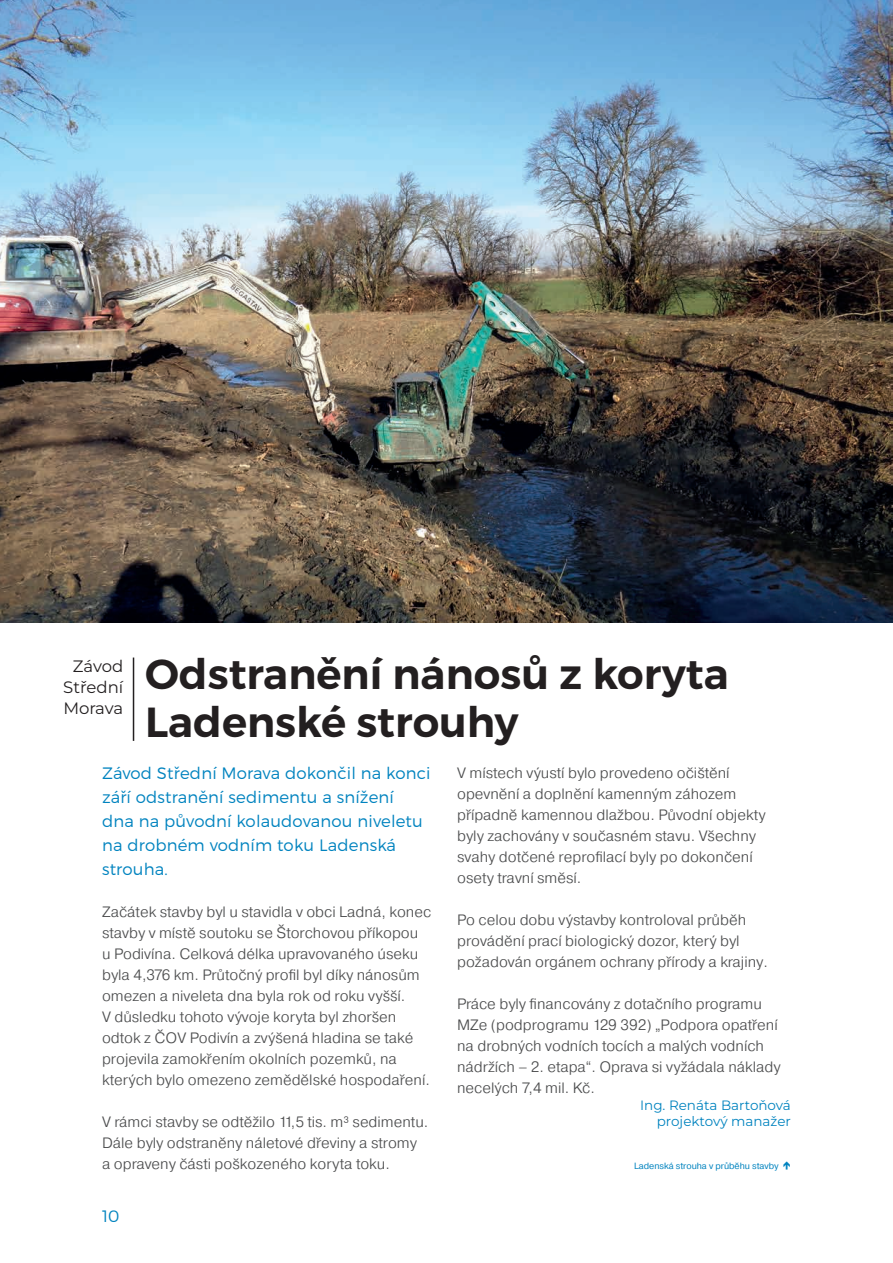
<style>
.page{position:relative;width:893px;height:1263px;background:#fff}
.page>*{position:absolute;margin:0;border:0;box-sizing:border-box;transform-origin:0 0}
.t1{font:600 42px/48px "Montserrat";color:#231f20}
.t2{font:300 16.5px/24px "Montserrat";letter-spacing:.01em;color:#0083bf}
.t3{font:16.5px/21px "Montserrat";color:#231f20;text-align:center}
.t4{font:300 15px/21px "Pragmatica";color:#4b4c4d}
.t5{font:13.5px/16.5px "Montserrat";color:#0083bf;text-align:right}
.t6{font:9px "Pragmatica";color:#0083bf}
</style>
<div class="page">
<img style="left:0;top:0;width:893px;height:623px">
<hr style="left:133px;top:657px;width:1px;height:84px;background:#231f20">
<p class="t3" style="left:63px;top:656px;width:61px">Závod<br>Střední<br>Morava</p>
<h1 class="t1" style="left:145px;top:651px;width:585px">Odstranění nánosů z koryta<br>Ladenské strouhy</h1>
<p class="t2" style="left:102px;top:761px;width:330px">Závod Střední Morava dokončil na konci září odstranění sedimentu a snížení<br>dna na původní kolaudovanou niveletu na drobném vodním toku Ladenská strouha.</p>
<p class="t4" style="left:102px;top:901px;width:331px">Začátek stavby byl u stavidla v obci Ladná, konec stavby v místě soutoku se Štorchovou příkopou<br>u Podivína. Celková délka upravovaného úseku byla 4,376 km. Průtočný profil byl díky nánosům omezen a niveleta dna byla rok od roku vyšší.<br>V důsledku tohoto vývoje koryta byl zhoršen odtok z ČOV Podivín a zvýšená hladina se také projevila zamokřením okolních pozemků, na kterých bylo omezeno zemědělské hospodaření.</p>
<p class="t4" style="left:102px;top:1111px;width:328px">V rámci stavby se odtěžilo 11,5 tis. m³ sedimentu.<br>Dále byly odstraněny náletové dřeviny a stromy a opraveny části poškozeného koryta toku.</p>
<p class="t2" style="left:102px;top:1204px;width:19px">10</p>
<p class="t4" style="left:457px;top:762px;width:310px">V místech výustí bylo provedeno očištění opevnění a doplnění kamenným záhozem případně kamennou dlažbou. Původní objekty byly zachovány v současném stavu. Všechny svahy dotčené reprofilací byly po dokončení osety travní směsí.</p>
<p class="t4" style="left:457px;top:909px;width:312px">Po celou dobu výstavby kontroloval průběh provádění prací biologický dozor, který byl požadován orgánem ochrany přírody a krajiny.</p>
<p class="t4" style="left:457px;top:993px;width:325px">Práce byly financovány z dotačního programu MZe (podprogramu 129 392) „Podpora opatření na drobných vodních tocích a malých vodních nádržích – 2. etapa“. Oprava si vyžádala náklady necelých 7,4 mil. Kč.</p>
<p class="t5" style="left:640px;top:1096px;width:152px">Ing. Renáta Bartoňová projektový manažer</p>
<p class="t6" style="left:634px;top:1161px;width:146px">Ladenská strouha v průběhu stavby</p>
</div>
